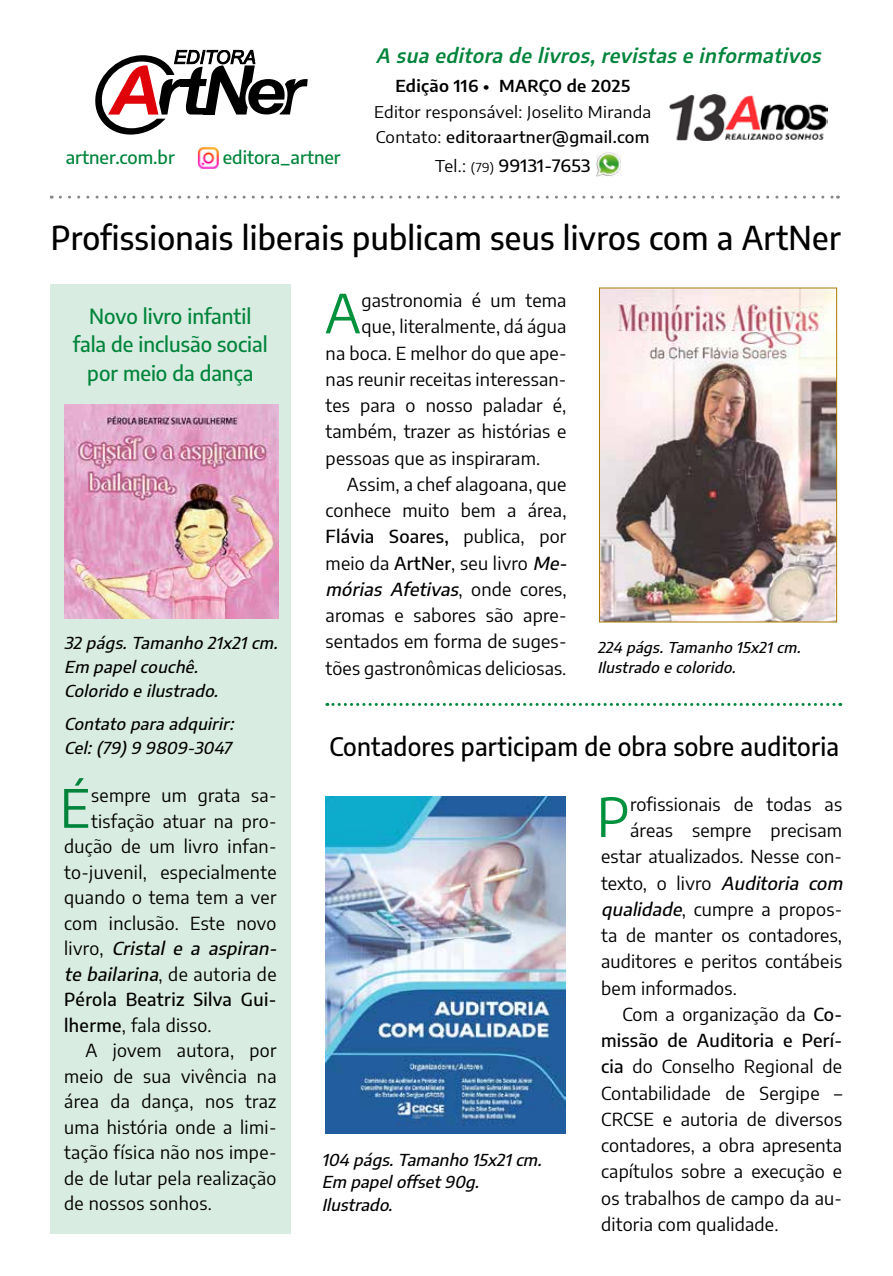
<style>
.page{position:relative;width:893px;height:1276px;background:#fff}
.page>*{position:absolute;margin:0;border:0;box-sizing:border-box;transform-origin:0 0}
.t1{font:53.4px "Encode Sans";color:#00913d}
.t2{font:52.5px "Encode Sans";color:#00843b}
.t3{font:500 33px "Encode Sans";letter-spacing:.01em;color:#000;scale:.95 1}
.t4{font:500 25.5px "Encode Sans";letter-spacing:.01em;color:#000;scale:.94 1}
.t5{font:500 21px/28.5px "Encode Sans";color:#00843b;text-align:center;scale:.96 1}
.t6{font:italic 600 19.5px "Encode Sans";color:#00843b}
.t7{font:18px "Encode Sans";letter-spacing:.01em;color:#000}
.t8{font:500 18px "Encode Sans";letter-spacing:.01em;color:#000}
.t9{font:italic 500 18px "Encode Sans";color:#000}
.t10{font:500 18px "Encode Sans";color:#00843b}
.t11{font:500 17.1px "Encode Sans";letter-spacing:.015em;color:#000;scale:1.05 1}
.t12{font:italic 500 16.5px/24px "Encode Sans";color:#000}
.t13{font:16.2px/24.9px "Encode Sans";letter-spacing:.02em;color:#000;scale:1.05 1}
.t14{font:600 16.2px "Encode Sans";letter-spacing:.02em;color:#000;scale:1.05 1}
.t15{font:italic 500 15px/19.5px "Encode Sans";color:#000}
.s1{font-weight:500}
.s2{font-weight:400;font-size:16.35px}
.s3{font-weight:400;font-size:12.45px}
.s4{font-weight:400;font-style:normal}
.s5{font-weight:500;font-style:italic}
.s6{font-weight:400}
</style>
<div class="page">
<div style="left:50px;top:284px;width:241px;height:949px;background:#d9ece1"></div>
<img style="left:596px;top:151px;width:25px;height:26px">
<img style="left:198px;top:147px;width:21px;height:22px">
<svg style="left:95px;top:50px;width:213px;height:85px"></svg>
<div style="left:203px;top:108px;width:12px;height:7px;background:#000"></div>
<div style="left:181px;top:79px;width:12px;height:7px;background:#000"></div>
<svg style="left:60px;top:196px;width:778px;height:3px"></svg>
<svg style="left:327px;top:703px;width:514px;height:3px"></svg>
<img style="left:670px;top:94px;width:158px;height:47px">
<img style="left:601px;top:290px;width:234px;height:330px">
<div style="left:599px;top:288px;width:238px;height:334px;border:1px solid #a97a00"></div>
<img style="left:326px;top:796px;width:239px;height:337px">
<img style="left:64px;top:404px;width:215px;height:215px">
<p class="t10" style="left:66px;top:144px;width:111px">artner.com.br</p>
<p class="t10" style="left:223px;top:144px;width:119px">editora_artner</p>
<p class="t6" style="left:376px;top:41px;width:452px">A sua editora de livros,revistas e informativos</p>
<p class="t14" style="left:395px;top:74px;width:225px">Edição 116 • MARÇO de 2025</p>
<p class="t13" style="left:374px;top:99px;width:266px">Editor responsável: Joselito Miranda<br>Contato: <span class="s1">editoraartner@gmail.com</span></p>
<p class="t11" style="left:435px;top:153px;width:149px"><span class="s2">Tel.:</span> <span class="s3">(79)</span> 99131-7653</p>
<h3 class="t3" style="left:51px;top:214px;width:833px">Profissionais liberais publicam seus livros com a ArtNer</h3>
<p class="t5" style="left:73px;top:301px;width:205px">Novo livro infantil fala de inclusão social por meio da dança</p>
<p class="t12" style="left:64px;top:630px;width:219px">32 págs.Tamanho 21x21cm.<br>Em papelcouchê.<br>Colorido e ilustrado.</p>
<p class="t12" style="left:64px;top:710px;width:175px">Contato para adquirir:<br>Cel:(79) 9 9809-3047</p>
<h2 class="t2" style="left:60px;top:771px;width:32px">É</h2>
<p class="t7" style="left:91px;top:783px;width:187px">sempre um grata sa-</p>
<p class="t7" style="left:91px;top:808px;width:187px">tisfação atuar na pro-</p>
<p class="t7" style="left:64px;top:834px;width:214px">dução de um livro infan-</p>
<p class="t7" style="left:64px;top:859px;width:214px">to-juvenil, especialmente</p>
<p class="t7" style="left:64px;top:885px;width:214px">quando o tema tem a ver</p>
<p class="t7" style="left:64px;top:910px;width:214px">com inclusão. Este novo</p>
<p class="t9" style="left:64px;top:936px;width:219px"><span class="s4">l i v r o ,</span> Cristal e a aspiran-</p>
<p class="t7" style="left:64px;top:961px;width:214px"><span class="s5">te bailarina</span>, d e a u to r i a d e</p>
<p class="t8" style="left:64px;top:987px;width:214px">Pérola Beatriz Silva Gui-</p>
<p class="t7" style="left:64px;top:1012px;width:149px"><span class="s1">lherme</span>, fala disso.</p>
<p class="t7" style="left:85px;top:1038px;width:193px">A jovem autora, por</p>
<p class="t7" style="left:64px;top:1063px;width:214px">meio de sua vivência na</p>
<p class="t7" style="left:64px;top:1089px;width:214px">área da dança, nos traz</p>
<p class="t7" style="left:64px;top:1114px;width:214px">uma história onde a limi-</p>
<p class="t7" style="left:64px;top:1140px;width:214px">tação física não nos impe-</p>
<p class="t7" style="left:64px;top:1165px;width:214px">de de lutar pela realização</p>
<p class="t7" style="left:64px;top:1191px;width:149px">de nossos sonhos.</p>
<h1 class="t1" style="left:325px;top:276px;width:38px">A</h1>
<p class="t7" style="left:361px;top:288px;width:207px">gastronomia é um tema</p>
<p class="t7" style="left:361px;top:314px;width:206px">que, literalmente, dá água</p>
<p class="t7" style="left:326px;top:340px;width:242px">na boca. E melhor do que ape-</p>
<p class="t7" style="left:326px;top:366px;width:242px">nas reunir receitas interessan-</p>
<p class="t7" style="left:326px;top:393px;width:242px">tes para o nosso paladar é,</p>
<p class="t7" style="left:326px;top:419px;width:242px">também, trazer as histórias e</p>
<p class="t7" style="left:326px;top:445px;width:216px">pessoas que as inspiraram.</p>
<p class="t7" style="left:347px;top:471px;width:221px">Assim, a chef alagoana, que</p>
<p class="t7" style="left:326px;top:498px;width:242px">conhece muito bem a área,</p>
<p class="t8" style="left:326px;top:524px;width:242px">Flávia Soares, <span class="s6">publica, por</span></p>
<p class="t7" style="left:326px;top:550px;width:247px">meio da <span class="s1">ArtNer</span>, seu livro <span class="s5">Me-</span></p>
<p class="t9" style="left:326px;top:576px;width:242px">mórias Afetivas<span class="s4">, o n d e c o r e s ,</span></p>
<p class="t7" style="left:326px;top:603px;width:242px">aromas e sabores são apre-</p>
<p class="t7" style="left:326px;top:629px;width:242px">sentados em forma de suges-</p>
<p class="t7" style="left:326px;top:655px;width:242px">tões gastronômicas deliciosas.</p>
<p class="t15" style="left:597px;top:637px;width:209px">224 págs.Tamanho 15x21cm.<br>Ilustrado e colorido.</p>
<h3 class="t4" style="left:329px;top:728px;width:544px">Contadores participam de obra sobre auditoria</h3>
<p class="t12" style="left:322px;top:1147px;width:226px;line-height:22.5px">104 págs.Tamanho 15x21cm.<br>Em papeloffset90g.<br>Ilustrado.</p>
<h1 class="t1" style="left:597px;top:779px;width:34px">P</h1>
<p class="t7" style="left:630px;top:791px;width:214px">rofissionais de todas as</p>
<p class="t7" style="left:630px;top:817px;width:214px">áreas sempre precisam</p>
<p class="t7" style="left:601px;top:844px;width:242px">estar atualizados. Nesse con-</p>
<p class="t7" style="left:601px;top:870px;width:247px">t ext o , o l i v r o <span class="s5">Auditoria com</span></p>
<p class="t7" style="left:601px;top:896px;width:243px"><span class="s5">qualidade</span>, cumpre a propos-</p>
<p class="t7" style="left:601px;top:922px;width:242px">ta de manter os contadores,</p>
<p class="t7" style="left:601px;top:949px;width:242px">auditores e peritos contábeis</p>
<p class="t7" style="left:601px;top:975px;width:137px">bem informados.</p>
<p class="t7" style="left:622px;top:1001px;width:221px">Com a organização da <span class="s1">Co-</span></p>
<p class="t8" style="left:601px;top:1027px;width:242px">missão de Auditoria e Perí-</p>
<p class="t7" style="left:601px;top:1054px;width:242px"><span class="s1">cia</span> do Conselho Regional de</p>
<p class="t7" style="left:601px;top:1080px;width:242px">Contabilidade de Sergipe –</p>
<p class="t7" style="left:601px;top:1106px;width:242px">CRCSE e autoria de diversos</p>
<p class="t7" style="left:601px;top:1132px;width:242px">contadores, a obra apresenta</p>
<p class="t7" style="left:601px;top:1159px;width:242px">capítulos sobre a execução e</p>
<p class="t7" style="left:601px;top:1185px;width:242px">os trabalhos de campo da au-</p>
<p class="t7" style="left:601px;top:1211px;width:179px">ditoria com qualidade.</p>
</div>
